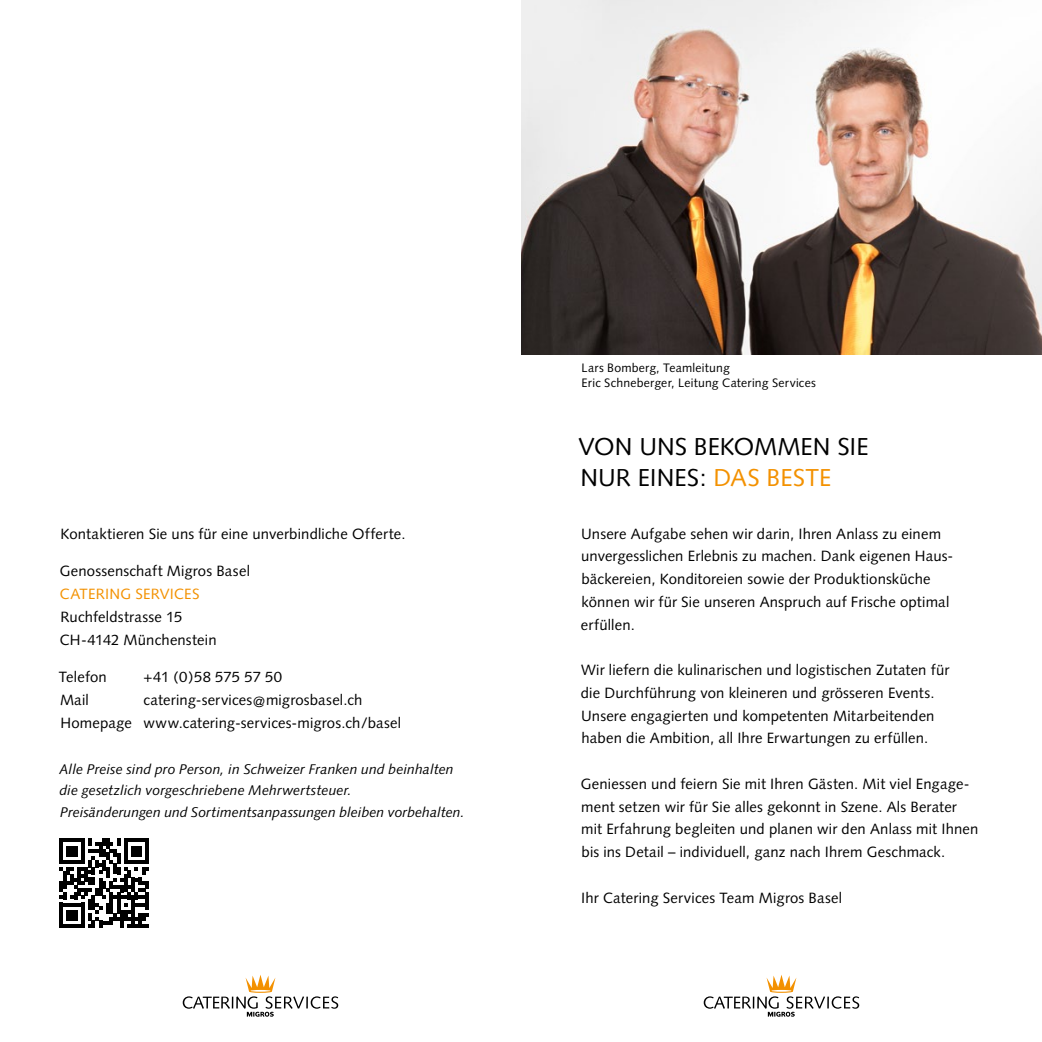
<style>
.page{position:relative;width:1042px;height:1042px;background:#fff}
.page>*{position:absolute;margin:0;border:0;box-sizing:border-box;transform-origin:0 0}
.t1{font:24.5px/31.5px "Syntax";color:#000}
.t2{font:14.88px/22.8px "Syntax";letter-spacing:.01em;color:#000}
.t3{font:14.88px "Syntax";letter-spacing:.015em;color:#f39100}
.t4{font:italic 14px/21px "Syntax";letter-spacing:.005em;color:#000}
.t5{font:12.25px/14.9px "Syntax";letter-spacing:.02em;color:#000}
.s1{color:#f39100}
</style>
<div class="page">
<svg style="left:183px;top:975px;width:155px;height:41px"></svg>
<svg style="left:704px;top:975px;width:155px;height:41px"></svg>
<img style="left:521px;top:0;width:521px;height:355px">
<svg style="left:60px;top:838px;width:89px;height:90px"></svg>
<p class="t2" style="left:60px;top:522px;width:347px">Kontaktieren Sie uns für eine unverbindliche Offerte.</p>
<p class="t2" style="left:60px;top:560px;width:191px">Genossenschaft Migros Basel</p>
<p class="t3" style="left:60px;top:585px;width:141px">CATERING SERVICES</p>
<p class="t2" style="left:60px;top:605px;width:158px">Ruchfeldstrasse 15<br>CH-4142 Münchenstein</p>
<p class="t2" style="left:59px;top:666px;width:49px">Telefon</p>
<p class="t2" style="left:144px;top:666px;width:140px">+41 (0)58 575 57 50</p>
<p class="t2" style="left:60px;top:688px;width:30px">Mail</p>
<p class="t2" style="left:60px;top:688px;width:342px;text-indent:83px">catering-services@migrosbasel.ch<br>Homepage www.catering-services-migros.ch/basel</p>
<p class="t4" style="left:59px;top:758px;width:396px">Alle Preise sind pro Person, in Schweizer Franken und beinhalten die gesetzlich vorgeschriebene Mehrwertsteuer.</p>
<p class="t4" style="left:60px;top:802px;width:406px">Preisänderungen und Sortimentsanpassungen bleiben vorbehalten.</p>
<p class="t5" style="left:581px;top:361px;width:236px">Lars Bomberg, Teamleitung<br>Eric Schneberger, Leitung Catering Services</p>
<h1 class="t1" style="left:579px;top:431px;width:291px">VON UNS BEKOMMEN SIE<br>NUR EINES: <span class="s1">DAS BESTE</span></h1>
<p class="t2" style="left:581px;top:522px;width:374px">Unsere Aufgabe sehen wir darin, Ihren Anlass zu einem unvergesslichen Erlebnis zu machen. Dank eigenen Haus&shy;bäckereien, Konditoreien sowie der Produktionsküche können wir für Sie unseren Anspruch auf Frische optimal erfüllen.</p>
<p class="t2" style="left:581px;top:659px;width:370px">Wir liefern die kulinarischen und logistischen Zutaten für die Durchführung von kleineren und grösseren Events.<br>Unsere engagierten und kompetenten Mitarbeitenden haben die Ambition, all Ihre Erwartungen zu erfüllen.</p>
<p class="t2" style="left:581px;top:772px;width:399px">Geniessen und feiern Sie mit Ihren Gästen. Mit viel Engage&shy;ment setzen wir für Sie alles gekonnt in Szene. Als Berater mit Erfahrung begleiten und planen wir den Anlass mit Ihnen bis ins Detail – individuell, ganz nach Ihrem Geschmack.</p>
<p class="t2" style="left:581px;top:886px;width:262px">Ihr Catering Services Team Migros Basel</p>
</div>
